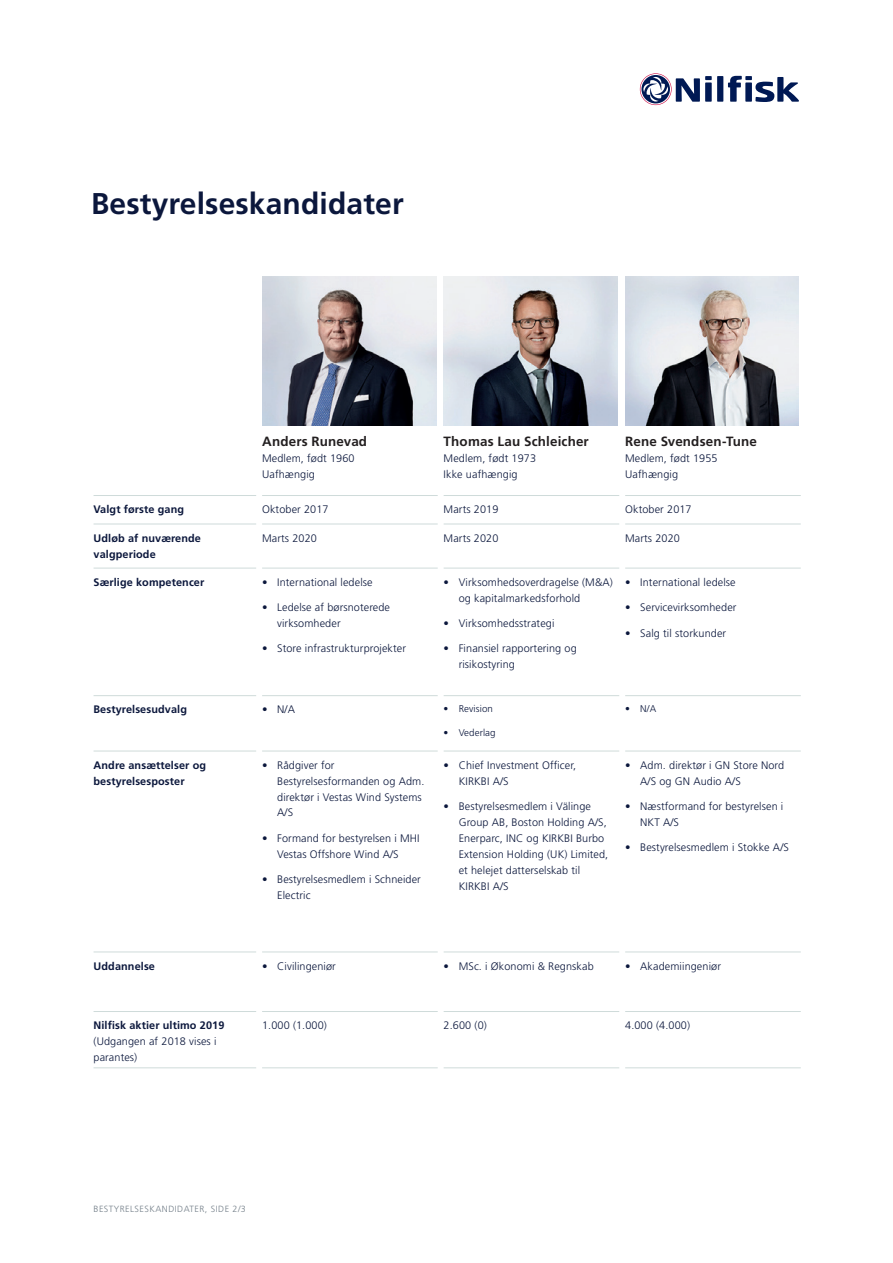
<style>
.page{position:relative;width:893px;height:1263px;background:#fff}
.page>*{position:absolute;margin:0;border:0;box-sizing:border-box;transform-origin:0 0}
.t1{font:700 30px "Frutiger LT Std";letter-spacing:.005em;color:#0b173c}
.t2{font:700 13.35px "Frutiger LT Std";letter-spacing:.01em;color:#231f20}
.Table_-_Bold_-_left{font:300 10.95px/15.9px "Frutiger LT Std";letter-spacing:.01em;color:#0b173c}
.Table_-_body_-_left{font:300 10.95px/15.9px "Frutiger LT Std";letter-spacing:.01em;color:#0b173c}
.Table_-_Bold_-_left-2{font:700 10.95px/15.9px "Frutiger LT Std";letter-spacing:.01em;color:#0b173c}
.t3{font:300 9.75px "Frutiger LT Std";letter-spacing:.01em;color:#0b173c}
.t4{font:300 9px "Frutiger LT Std";letter-spacing:.05em;color:#75808a}
.s1{font-weight:700}
</style>
<div class="page">
<div style="left:717px;top:76px;width:6px;height:26px;background:#001954"></div>
<svg style="left:728px;top:76px;width:71px;height:26px"></svg>
<svg style="left:640px;top:73px;width:72px;height:32px"></svg>
<hr style="left:94px;top:495px;width:162px;height:1px;background:#cfdbda">
<hr style="left:262px;top:495px;width:176px;height:1px;background:#cfdbda">
<hr style="left:444px;top:495px;width:175px;height:1px;background:#cfdbda">
<hr style="left:625px;top:495px;width:176px;height:1px;background:#cfdbda">
<hr style="left:94px;top:524px;width:162px;height:1px;background:#cfdbda">
<hr style="left:262px;top:524px;width:176px;height:1px;background:#cfdbda">
<hr style="left:444px;top:524px;width:175px;height:1px;background:#cfdbda">
<hr style="left:625px;top:524px;width:176px;height:1px;background:#cfdbda">
<hr style="left:94px;top:568px;width:162px;height:1px;background:#cfdbda">
<hr style="left:262px;top:568px;width:176px;height:1px;background:#cfdbda">
<hr style="left:444px;top:568px;width:175px;height:1px;background:#cfdbda">
<hr style="left:625px;top:568px;width:176px;height:1px;background:#cfdbda">
<hr style="left:94px;top:695px;width:162px;height:1px;background:#cfdbda">
<hr style="left:262px;top:695px;width:176px;height:1px;background:#cfdbda">
<hr style="left:444px;top:695px;width:175px;height:1px;background:#cfdbda">
<hr style="left:625px;top:695px;width:176px;height:1px;background:#cfdbda">
<hr style="left:94px;top:751px;width:162px;height:1px;background:#cfdbda">
<hr style="left:262px;top:751px;width:176px;height:1px;background:#cfdbda">
<hr style="left:444px;top:751px;width:175px;height:1px;background:#cfdbda">
<hr style="left:625px;top:751px;width:176px;height:1px;background:#cfdbda">
<hr style="left:94px;top:952px;width:162px;height:1px;background:#cfdbda">
<hr style="left:262px;top:952px;width:176px;height:1px;background:#cfdbda">
<hr style="left:444px;top:952px;width:175px;height:1px;background:#cfdbda">
<hr style="left:625px;top:952px;width:176px;height:1px;background:#cfdbda">
<hr style="left:94px;top:1011px;width:162px;height:1px;background:#cfdbda">
<hr style="left:262px;top:1011px;width:176px;height:1px;background:#cfdbda">
<hr style="left:444px;top:1011px;width:175px;height:1px;background:#cfdbda">
<hr style="left:625px;top:1011px;width:176px;height:1px;background:#cfdbda">
<hr style="left:94px;top:1067px;width:162px;height:1px;background:#cfdbda">
<hr style="left:262px;top:1067px;width:176px;height:1px;background:#cfdbda">
<hr style="left:444px;top:1067px;width:175px;height:1px;background:#cfdbda">
<hr style="left:625px;top:1067px;width:176px;height:1px;background:#cfdbda">
<img style="left:262px;top:276px;width:174px;height:149px">
<img style="left:443px;top:276px;width:175px;height:149px">
<img style="left:625px;top:276px;width:174px;height:149px">
<h2 class="t1" style="left:91px;top:186px;width:314px">Bestyrelseskandidater</h2>
<h4 class="t2" style="left:262px;top:433px;width:107px">Anders Runevad</h4>
<p class="Table_-_body_-_left" style="left:262px;top:450px;width:94px">Medlem, født 1960<br>Uafhængig</p>
<h4 class="t2" style="left:444px;top:433px;width:147px">Thomas Lau Schleicher</h4>
<p class="Table_-_body_-_left" style="left:444px;top:450px;width:94px">Medlem, født 1973<br>Ikke uafhængig</p>
<h4 class="t2" style="left:625px;top:433px;width:133px">Rene Svendsen-Tune</h4>
<p class="Table_-_body_-_left" style="left:625px;top:450px;width:94px">Medlem, født 1955<br>Uafhængig</p>
<p class="Table_-_Bold_-_left-2" style="left:94px;top:501px;width:92px">Valgt første gang</p>
<p class="Table_-_body_-_left" style="left:262px;top:502px;width:68px">Oktober 2017</p>
<p class="Table_-_body_-_left" style="left:444px;top:502px;width:56px">Marts 2019</p>
<p class="Table_-_body_-_left" style="left:625px;top:502px;width:68px">Oktober 2017</p>
<p class="Table_-_Bold_-_left-2" style="left:94px;top:530px;width:109px">Udløb af nuværende valgperiode</p>
<p class="Table_-_body_-_left" style="left:262px;top:530px;width:56px">Marts 2020</p>
<p class="Table_-_body_-_left" style="left:444px;top:530px;width:56px">Marts 2020</p>
<p class="Table_-_body_-_left" style="left:625px;top:530px;width:56px">Marts 2020</p>
<p class="Table_-_Bold_-_left-2" style="left:94px;top:574px;width:112px">Særlige kompetencer</p>
<p class="Table_-_Bold_-_left" style="left:262px;top:574px;width:112px">• International ledelse</p>
<p class="Table_-_Bold_-_left" style="left:277px;top:599px;width:114px;text-indent:-15px">• Ledelse af børsnoterede virksomheder</p>
<p class="Table_-_Bold_-_left" style="left:262px;top:641px;width:145px">• Store infrastrukturprojekter</p>
<p class="Table_-_Bold_-_left" style="left:459px;top:574px;width:156px;text-indent:-15px">• Virksomhedsoverdragelse (M&amp;A) og kapitalmarkedsforhold</p>
<p class="Table_-_Bold_-_left" style="left:444px;top:615px;width:112px">• Virksomhedsstrategi</p>
<p class="Table_-_Bold_-_left" style="left:459px;top:641px;width:120px;text-indent:-15px">• Finansiel rapportering og risikostyring</p>
<p class="Table_-_Bold_-_left" style="left:625px;top:574px;width:112px">• International ledelse</p>
<p class="Table_-_Bold_-_left" style="left:625px;top:599px;width:113px">• Servicevirksomheder</p>
<p class="Table_-_Bold_-_left" style="left:625px;top:625px;width:103px">• Salg til storkunder</p>
<p class="Table_-_Bold_-_left-2" style="left:94px;top:702px;width:95px">Bestyrelsesudvalg</p>
<p class="Table_-_Bold_-_left" style="left:262px;top:702px;width:34px">• N/A</p>
<p class="t3" style="left:444px;top:703px;width:51px">• Revision</p>
<p class="t3" style="left:444px;top:727px;width:54px">• Vederlag</p>
<p class="Table_-_Bold_-_left-2" style="left:94px;top:757px;width:114px">Andre ansættelser og bestyrelsesposter</p>
<p class="Table_-_Bold_-_left" style="left:277px;top:757px;width:149px;text-indent:-15px">• Rådgiver for<br>Bestyrelsesformanden og Adm. direktør i Vestas Wind Systems<br>A/S</p>
<p class="Table_-_Bold_-_left" style="left:262px;top:830px;width:159px;text-align:center">• Formand for bestyrelsen i MHI<br>Vestas Offshore Wind A/S</p>
<p class="Table_-_Bold_-_left" style="left:277px;top:871px;width:145px;text-indent:-15px">• Bestyrelsesmedlem i Schneider<br>Electric</p>
<p class="Table_-_Bold_-_left" style="left:459px;top:757px;width:119px;text-indent:-15px">• Chief Investment Officer,<br>KIRKBI A/S</p>
<p class="Table_-_Bold_-_left" style="left:459px;top:798px;width:151px;text-indent:-15px">• Bestyrelsesmedlem i Välinge<br>Group AB, Boston Holding A/S,<br>Enerparc, INC og KIRKBI Burbo<br>Extension Holding (UK) Limited, et helejet datterselskab til<br>KIRKBI A/S</p>
<p class="t3" style="left:625px;top:703px;width:32px">• N/A</p>
<p class="Table_-_Bold_-_left" style="left:640px;top:757px;width:145px;text-indent:-15px">• Adm. direktør i GN Store Nord<br>A/S og GN Audio A/S</p>
<p class="Table_-_Bold_-_left" style="left:640px;top:798px;width:145px;text-indent:-15px">• Næstformand for bestyrelsen i<br>NKT A/S</p>
<p class="Table_-_Bold_-_left" style="left:625px;top:840px;width:165px">• Bestyrelsesmedlem i Stokke A/S</p>
<p class="Table_-_Bold_-_left-2" style="left:94px;top:958px;width:63px">Uddannelse</p>
<p class="Table_-_Bold_-_left" style="left:262px;top:958px;width:75px">• Civilingeniør</p>
<p class="Table_-_Bold_-_left" style="left:444px;top:958px;width:152px">• MSc. i Økonomi &amp; Regnskab</p>
<p class="Table_-_Bold_-_left" style="left:625px;top:958px;width:97px">• Akademiingeniør</p>
<p class="Table_-_Bold_-_left" style="left:94px;top:1017px;width:132px"><span class="s1">Nilfisk aktier ultimo 2019 </span>(Udgangen af 2018 vises i parantes)</p>
<p class="Table_-_body_-_left" style="left:262px;top:1017px;width:66px">1.000 (1.000)</p>
<p class="Table_-_body_-_left" style="left:444px;top:1017px;width:45px">2.600 (0)</p>
<p class="Table_-_body_-_left" style="left:625px;top:1017px;width:66px">4.000 (4.000)</p>
<p class="t4" style="left:94px;top:1203px;width:154px">BESTYRELSESKANDIDATER, SIDE 2/3</p>
</div>
